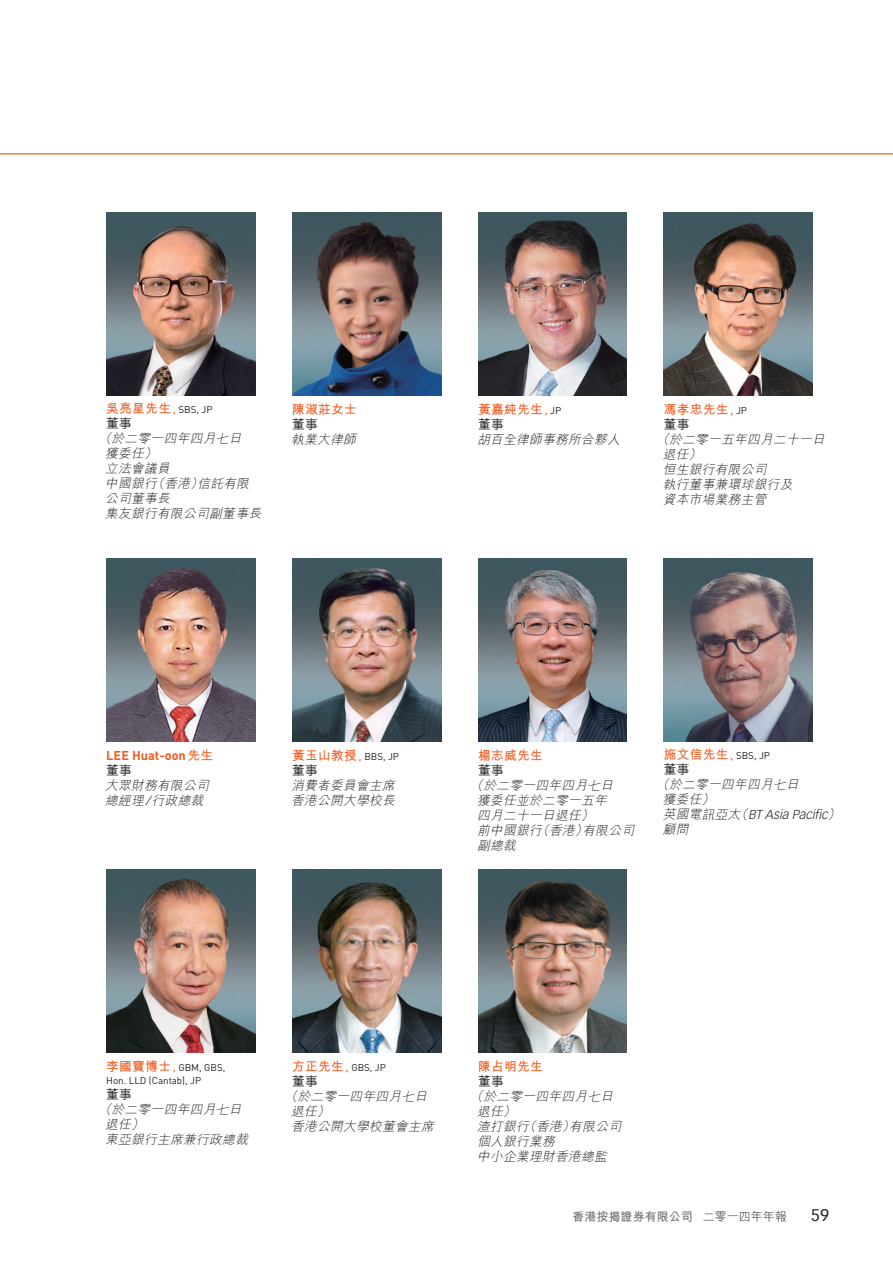
<style>
.page{position:relative;width:893px;height:1263px;background:#fff}
.page>*{position:absolute;margin:0;border:0;box-sizing:border-box;transform-origin:0 0}
.t1{font:16.5px "Vectora LT Std";color:#231f20}
.t2{font:italic 300 12.75px/15px "M Hei HK";color:#231f20}
.t3{font:700 12.75px/15px "M Hei HK";letter-spacing:.02em;color:#f25b21}
.t4{font:italic 300 12.75px "Vectora LT Std";color:#231f20}
.t5{font:500 12.75px "M Hei HK";letter-spacing:.02em;color:#231f20}
.t6{font:700 12px "M Hei HK";color:#6c6d70}
.t7{font:9.75px/13.5px "DIN";color:#231f20}
.s1{font-family:"M Hei HK";font-weight:700;font-size:12.75px;color:#f25b21}
.s2{font-size:12.75px;color:#f25b21}
.s3{font-weight:500;color:#231f20}
.s4{font-weight:300;font-style:italic;color:#231f20}
.s5{font-weight:700;font-style:normal;color:#f25b21}
.s6{font-family:"DIN";font-weight:400;font-style:normal;color:#f25b21}
.s7{font-family:"DIN";font-weight:400;font-style:normal;font-size:9.75px}
.s8{font-weight:500;font-style:normal}
.s9{font-family:"DIN";font-weight:400}
.s10{font-family:"DIN";font-weight:400;font-size:9.75px;color:#231f20}
.s11{font-family:"DIN";font-weight:700;font-style:normal;color:#f25b21}
.s12{font-family:"Vectora LT Std"}
.s13{font-family:"M Hei HK"}
.s14{font-weight:300;color:#231f20}
</style>
<div class="page">
<img style="left:106px;top:213px;width:149px;height:182px">
<img style="left:292px;top:213px;width:149px;height:182px">
<img style="left:478px;top:213px;width:149px;height:182px">
<img style="left:664px;top:213px;width:149px;height:182px">
<img style="left:106px;top:558px;width:149px;height:183px">
<img style="left:292px;top:558px;width:149px;height:183px">
<img style="left:478px;top:558px;width:149px;height:183px">
<img style="left:664px;top:558px;width:149px;height:183px">
<img style="left:106px;top:869px;width:149px;height:183px">
<img style="left:292px;top:869px;width:149px;height:183px">
<img style="left:478px;top:869px;width:149px;height:183px">
<hr style="left:0;top:153px;width:893px;height:2px;background:#f47d44">
<p class="t7" style="left:106px;top:403px;width:108px"><span class="s1">吳亮星先生</span><span class="s2">,</span> SBS, JP</p>
<p class="t5" style="left:106px;top:414px;width:27px">董事</p>
<p class="t2" style="left:99px;top:431px;width:147px">（於二零一四年四月七日</p>
<p class="t2" style="left:105px;top:446px;width:56px">獲委任）</p>
<p class="t2" style="left:105px;top:461px;width:69px">立法會議員</p>
<p class="t2" style="left:105px;top:476px;width:148px">中國銀行（香港）信託有限</p>
<p class="t2" style="left:105px;top:491px;width:69px">公司董事長</p>
<p class="t2" style="left:105px;top:506px;width:160px">集友銀行有限公司副董事長</p>
<p class="t3" style="left:291px;top:401px;width:69px">陳淑莊女士<span class="s3">董事<br></span><span class="s4">執業大律師</span></p>
<p class="t2" style="left:477px;top:402px;width:147px"><span class="s5">黃嘉純先生</span><span class="s6">,</span> <span class="s7">JP<br></span><span class="s8">董事<br></span>胡百全律師事務所合夥人</p>
<p class="t3" style="left:664px;top:401px;width:85px">馮孝忠先生<span class="s9">,</span> <span class="s10">JP</span></p>
<p class="t5" style="left:664px;top:415px;width:27px">董事</p>
<p class="t2" style="left:656px;top:432px;width:173px">（於二零一五年四月二十一日</p>
<p class="t2" style="left:663px;top:447px;width:43px">退任）</p>
<p class="t2" style="left:663px;top:462px;width:108px">恒生銀行有限公司</p>
<p class="t2" style="left:663px;top:477px;width:134px">執行董事兼環球銀行及</p>
<p class="t2" style="left:663px;top:492px;width:108px">資本市場業務主管</p>
<p class="t2" style="left:105px;top:747px;width:110px"><span class="s11">LEE Huat-oon</span><span class="s5">先生</span><span class="s8">董事<br></span>大眾財務有限公司總經理<span class="s12">/</span>行政總裁</p>
<p class="t7" style="left:292px;top:749px;width:108px"><span class="s1">黃玉山教授</span><span class="s2">,</span> BBS, JP</p>
<p class="t2" style="left:291px;top:762px;width:108px"><span class="s8">董事<br></span>消費者委員會主席香港公開大學校長</p>
<p class="t3" style="left:478px;top:747px;width:66px">楊志威先生</p>
<p class="t5" style="left:478px;top:761px;width:27px">董事</p>
<p class="t2" style="left:471px;top:777px;width:147px">（於二零一四年四月七日</p>
<p class="t2" style="left:477px;top:792px;width:134px">獲委任並於二零一五年</p>
<p class="t2" style="left:477px;top:807px;width:121px">四月二十一日退任）</p>
<p class="t2" style="left:477px;top:822px;width:161px">前中國銀行（香港）有限公司</p>
<p class="t2" style="left:477px;top:837px;width:43px">副總裁</p>
<p class="t7" style="left:664px;top:749px;width:108px"><span class="s1">施文信先生</span><span class="s2">,</span> SBS, JP</p>
<p class="t5" style="left:664px;top:760px;width:27px">董事</p>
<p class="t2" style="left:656px;top:777px;width:147px">（於二零一四年四月七日</p>
<p class="t2" style="left:663px;top:792px;width:56px">獲委任）</p>
<p class="t4" style="left:663px;top:807px;width:182px"><span class="s13">英國電訊亞太（</span>BT Asia Pacific<span class="s13">）</span></p>
<p class="t2" style="left:663px;top:822px;width:30px">顧問</p>
<p class="t7" style="left:106px;top:1060px;width:121px"><span class="s1">李國寶博士</span><span class="s2">,</span> GBM, GBS,<br>Hon. LLD (Cantab), JP</p>
<p class="t5" style="left:106px;top:1085px;width:27px">董事</p>
<p class="t2" style="left:99px;top:1102px;width:147px">（於二零一四年四月七日</p>
<p class="t2" style="left:105px;top:1117px;width:43px">退任）</p>
<p class="t2" style="left:105px;top:1132px;width:147px">東亞銀行主席兼行政總裁</p>
<p class="t7" style="left:292px;top:1060px;width:95px"><span class="s1">方正先生</span><span class="s2">,</span> GBS, JP</p>
<p class="t5" style="left:292px;top:1072px;width:27px">董事</p>
<p class="t2" style="left:285px;top:1088px;width:147px">（於二零一四年四月七日</p>
<p class="t2" style="left:291px;top:1103px;width:43px">退任）</p>
<p class="t2" style="left:291px;top:1118px;width:147px">香港公開大學校董會主席</p>
<p class="t3" style="left:478px;top:1058px;width:66px">陳占明先生</p>
<p class="t5" style="left:478px;top:1072px;width:27px">董事</p>
<p class="t2" style="left:471px;top:1088px;width:147px">（於二零一四年四月七日</p>
<p class="t2" style="left:477px;top:1103px;width:43px">退任）</p>
<p class="t2" style="left:477px;top:1118px;width:148px">渣打銀行（香港）有限公司</p>
<p class="t2" style="left:477px;top:1133px;width:82px">個人銀行業務</p>
<p class="t2" style="left:477px;top:1148px;width:134px">中小企業理財香港總監</p>
<p class="t6" style="left:573px;top:1208px;width:216px">香港按揭證券有限公司 <span class="s14">二零一四年年報</span></p>
<p class="t1" style="left:811px;top:1205px;width:20px">59</p>
</div>
